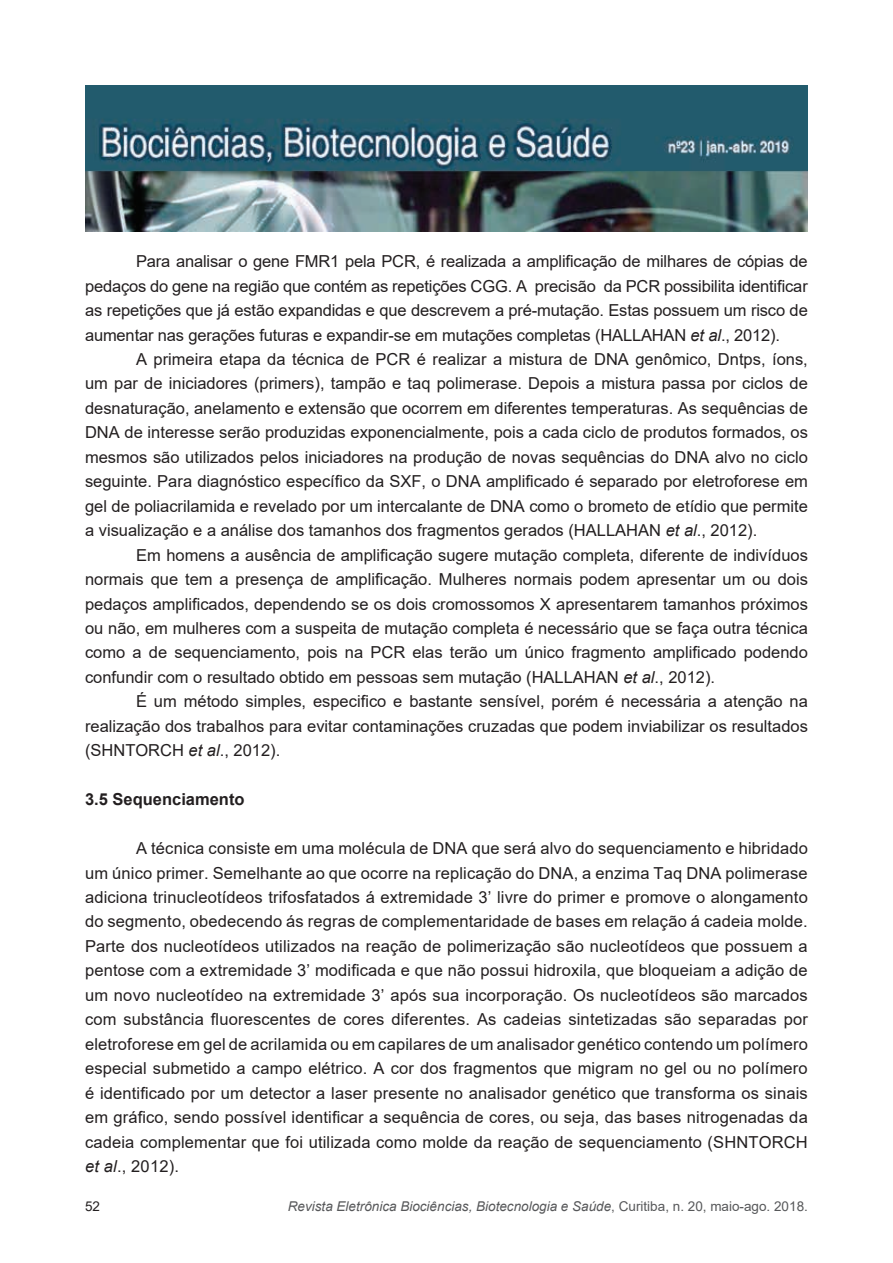
<style>
.page{position:relative;width:893px;height:1263px;background:#fff}
.page>*{position:absolute;margin:0;border:0;box-sizing:border-box;transform-origin:0 0}
.t1{font:16.5px/24.5px "Arial";color:#231f20;text-align:justify}
.t2{font:700 16.5px "Arial";color:#231f20}
.t3{font:italic 13.5px "Arial";color:#57585a}
.t4{font:13.5px "Arial";color:#231f20}
.s1{font-style:italic}
.s2{font-style:normal}
</style>
<div class="page">
<img style="left:85px;top:85px;width:723px;height:146px">
<p class="t1" style="left:85px;top:249px;width:724px;text-indent:51px">Para analisar o gene FMR1 pela PCR, é realizada a amplificação de milhares de cópias de pedaços do gene na região que contém as repetições CGG. A precisão da PCR possibilita identificar as repetições que já estão expandidas e que descrevem a pré-mutação. Estas possuem um risco de aumentar nas gerações futuras e expandir-se em mutações completas (HALLAHAN <span class="s1">et al</span>., 2012).</p>
<p class="t1" style="left:85px;top:347px;width:724px;text-indent:51px">A primeira etapa da técnica de PCR é realizar a mistura de DNA genômico, Dntps, íons, um par de iniciadores (primers), tampão e taq polimerase. Depois a mistura passa por ciclos de desnaturação, anelamento e extensão que ocorrem em diferentes temperaturas. As sequências de DNA de interesse serão produzidas exponencialmente, pois a cada ciclo de produtos formados, os mesmos são utilizados pelos iniciadores na produção de novas sequências do DNA alvo no ciclo seguinte. Para diagnóstico específico da SXF, o DNA amplificado é separado por eletroforese em gel de poliacrilamida e revelado por um intercalante de DNA como o brometo de etídio que permite a visualização e a análise dos tamanhos dos fragmentos gerados (HALLAHAN <span class="s1">et al</span>., 2012).</p>
<p class="t1" style="left:85px;top:542px;width:724px;text-indent:51px">Em homens a ausência de amplificação sugere mutação completa, diferente de indivíduos normais que tem a presença de amplificação. Mulheres normais podem apresentar um ou dois pedaços amplificados, dependendo se os dois cromossomos X apresentarem tamanhos próximos ou não, em mulheres com a suspeita de mutação completa é necessário que se faça outra técnica como a de sequenciamento, pois na PCR elas terão um único fragmento amplificado podendo confundir com o resultado obtido em pessoas sem mutação (HALLAHAN <span class="s1">et al</span>., 2012).</p>
<p class="t1" style="left:85px;top:689px;width:724px;text-indent:51px">É um método simples, especifico e bastante sensível, porém é necessária a atenção na realização dos trabalhos para evitar contaminações cruzadas que podem inviabilizar os resultados (SHNTORCH <span class="s1">et al</span>., 2012).</p>
<p class="t2" style="left:85px;top:788px;width:161px">3.5 Sequenciamento</p>
<p class="t1" style="left:85px;top:836px;width:724px;text-indent:51px">A técnica consiste em uma molécula de DNA que será alvo do sequenciamento e hibridado um único primer. Semelhante ao que ocorre na replicação do DNA, a enzima Taq DNA polimerase adiciona trinucleotídeos trifosfatados á extremidade 3’ livre do primer e promove o alongamento do segmento, obedecendo ás regras de complementaridade de bases em relação á cadeia molde.<br>Parte dos nucleotídeos utilizados na reação de polimerização são nucleotídeos que possuem a pentose com a extremidade 3’ modificada e que não possui hidroxila, que bloqueiam a adição de um novo nucleotídeo na extremidade 3’ após sua incorporação. Os nucleotídeos são marcados com substância fluorescentes de cores diferentes. As cadeias sintetizadas são separadas por eletroforese em gel de acrilamida ou em capilares de um analisador genético contendo um polímero especial submetido a campo elétrico. A cor dos fragmentos que migram no gel ou no polímero é identificado por um detector a laser presente no analisador genético que transforma os sinais em gráfico, sendo possível identificar a sequência de cores, ou seja, das bases nitrogenadas da cadeia complementar que foi utilizada como molde da reação de sequenciamento (SHNTORCH <span class="s1">et al</span>., 2012).</p>
<p class="t4" style="left:85px;top:1197px;width:17px">52</p>
<p class="t3" style="left:288px;top:1197px;width:522px">Revista Eletrônica Biociências, Biotecnologia e Saúde<span class="s2">, Curitiba, n. 20, maio-ago. 2018.</span></p>
</div>
